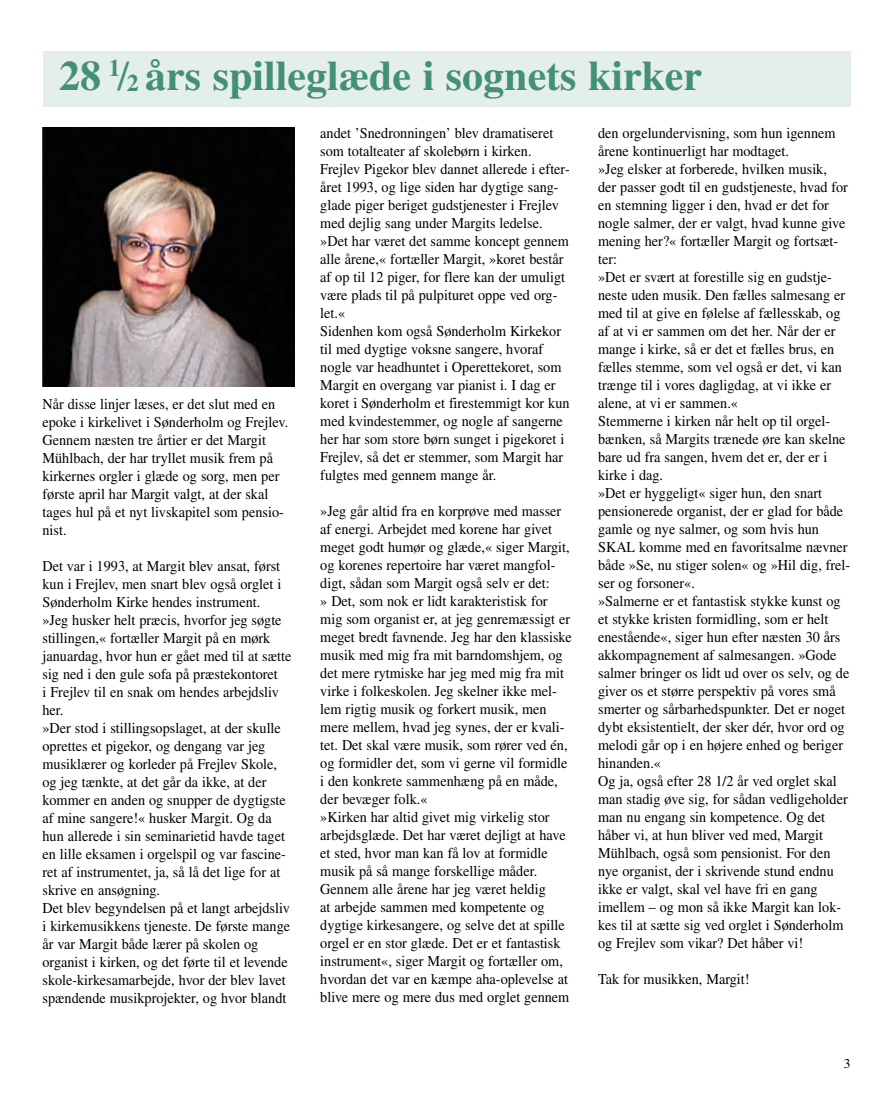
<style>
.page{position:relative;width:893px;height:1106px;background:#fff}
.page>*{position:absolute;margin:0;border:0;box-sizing:border-box;transform-origin:0 0}
.t1{font:700 42px "Times LT Std";color:#438f79}
.t2{font:15px/18px "Times LT Std";color:#000;scale:.95 1}
.t3{font:13.5px "Times LT Std";color:#000}
.s1{font-weight:400}
.s2{font-size:24px}
</style>
<div class="page">
<div style="left:43px;top:51px;width:807px;height:55px;background:#e4efe9"></div>
<img style="left:43px;top:127px;width:252px;height:259px">
<h1 class="t1" style="left:59px;top:51px;width:645px">28 <sup>1</sup><span class="s1">/</span><span class="s2">2</span> års spilleglæde i sognets kirker</h1>
<p class="t2" style="left:42px;top:395px;width:260px">Når disse linjer læses, er det slut med en epoke i kirkelivet i Sønderholm og Frejlev.<br>Gennem næsten tre årtier er det Margit Mühlbach, der har tryllet musik frem på kirkernes orgler i glæde og sorg, men per første april har Margit valgt, at der skal tages hul på et nyt livskapitel som pensio&shy;nist.</p>
<p class="t2" style="left:42px;top:557px;width:264px">Det var i 1993, at Margit blev ansat, først kun i Frejlev, men snart blev også orglet i Sønderholm Kirke hendes instrument.<br>»Jeg husker helt præcis, hvorfor jeg søgte stillingen,« fortæller Margit på en mørk januardag, hvor hun er gået med til at sætte sig ned i den gule sofa på præstekontoret<br>i Frejlev til en snak om hendes arbejdsliv her.<br>»Der stod i stillingsopslaget, at der skulle oprettes et pigekor, og dengang var jeg musiklærer og korleder på Frejlev Skole, og jeg tænkte, at det går da ikke, at der kommer en anden og snupper de dygtigste af mine sangere!« husker Margit. Og da hun allerede i sin seminarietid havde taget en lille eksamen i orgelspil og var fascine&shy;ret af instrumentet, ja, så lå det lige for at skrive en ansøgning.<br>Det blev begyndelsen på et langt arbejdsliv i kirkemusikkens tjeneste. De første mange år var Margit både lærer på skolen og organist i kirken, og det førte til et levende skole-kirkesamarbejde, hvor der blev lavet spændende musikprojekter, og hvor blandt</p>
<p class="t2" style="left:320px;top:123px;width:264px">andet ’Snedronningen’ blev dramatiseret som totalteater af skolebørn i kirken.<br>Frejlev Pigekor blev dannet allerede i efter&shy;året 1993, og lige siden har dygtige sang&shy;glade piger beriget gudstjenester i Frejlev med dejlig sang under Margits ledelse. »Det har været det samme koncept gennem alle årene,« fortæller Margit, »koret består af op til 12 piger, for flere kan der umuligt være plads til på pulpituret oppe ved org&shy;let.«<br>Sidenhen kom også Sønderholm Kirkekor til med dygtige voksne sangere, hvoraf nogle var headhuntet i Operettekoret, som Margit en overgang var pianist i. I dag er koret i Sønderholm et firestemmigt kor kun med kvindestemmer, og nogle af sangerne her har som store børn sunget i pigekoret i Frejlev, så det er stemmer, som Margit har fulgtes med gennem mange år.</p>
<p class="t2" style="left:320px;top:501px;width:266px">»Jeg går altid fra en korprøve med masser af energi. Arbejdet med korene har givet meget godt humør og glæde,« siger Margit, og korenes repertoire har været mangfol&shy;digt, sådan som Margit også selv er det:<br>» Det, som nok er lidt karakteristisk for mig som organist er, at jeg genremæssigt er meget bredt favnende. Jeg har den klassiske musik med mig fra mit barndomshjem, og det mere rytmiske har jeg med mig fra mit virke i folkeskolen. Jeg skelner ikke mel&shy;lem rigtig musik og forkert musik, men mere mellem, hvad jeg synes, der er kvali&shy;tet. Det skal være musik, som rører ved én, og formidler det, som vi gerne vil formidle i den konkrete sammenhæng på en måde, der bevæger folk.«<br>»Kirken har altid givet mig virkelig stor arbejdsglæde. Det har været dejligt at have et sted, hvor man kan få lov at formidle musik på så mange forskellige måder.<br>Gennem alle årene har jeg været heldig<br>at arbejde sammen med kompetente og dygtige kirkesangere, og selve det at spille orgel er en stor glæde. Det er et fantastisk instrument«, siger Margit og fortæller om, hvordan det var en kæmpe aha-oplevelse at blive mere og mere dus med orglet gennem</p>
<p class="t2" style="left:598px;top:123px;width:267px">den orgelundervisning, som hun igennem årene kontinuerligt har modtaget.<br>»Jeg elsker at forberede, hvilken musik,<br>der passer godt til en gudstjeneste, hvad for en stemning ligger i den, hvad er det for nogle salmer, der er valgt, hvad kunne give mening her?« fortæller Margit og fortsæt&shy;ter:<br>»Det er svært at forestille sig en gudstje&shy;neste uden musik. Den fælles salmesang er med til at give en følelse af fællesskab, og af at vi er sammen om det her. Når der er mange i kirke, så er det et fælles brus, en fælles stemme, som vel også er det, vi kan trænge til i vores dagligdag, at vi ikke er alene, at vi er sammen.«<br>Stemmerne i kirken når helt op til orgel&shy;bænken, så Margits trænede øre kan skelne bare ud fra sangen, hvem det er, der er i kirke i dag.<br>»Det er hyggeligt« siger hun, den snart pensionerede organist, der er glad for både gamle og nye salmer, og som hvis hun SKAL komme med en favoritsalme nævner både »Se, nu stiger solen« og »Hil dig, frel&shy;ser og forsoner«.<br>»Salmerne er et fantastisk stykke kunst og et stykke kristen formidling, som er helt enestående«, siger hun efter næsten 30 års akkompagnement af salmesangen. »Gode salmer bringer os lidt ud over os selv, og de giver os et større perspektiv på vores små smerter og sårbarhedspunkter. Det er noget dybt eksistentielt, der sker dér, hvor ord og melodi går op i en højere enhed og beriger hinanden.«<br>Og ja, også efter 28 1/2 år ved orglet skal man stadig øve sig, for sådan vedligeholder man nu engang sin kompetence. Og det håber vi, at hun bliver ved med, Margit Mühlbach, også som pensionist. For den nye organist, der i skrivende stund endnu ikke er valgt, skal vel have fri en gang imellem – og mon så ikke Margit kan lok&shy;kes til at sætte sig ved orglet i Sønderholm og Frejlev som vikar? Det håber vi!</p>
<p class="t2" style="left:598px;top:969px;width:161px">Tak for musikken, Margit!</p>
<p class="t3" style="left:844px;top:1056px;width:8px">3</p>
</div>
